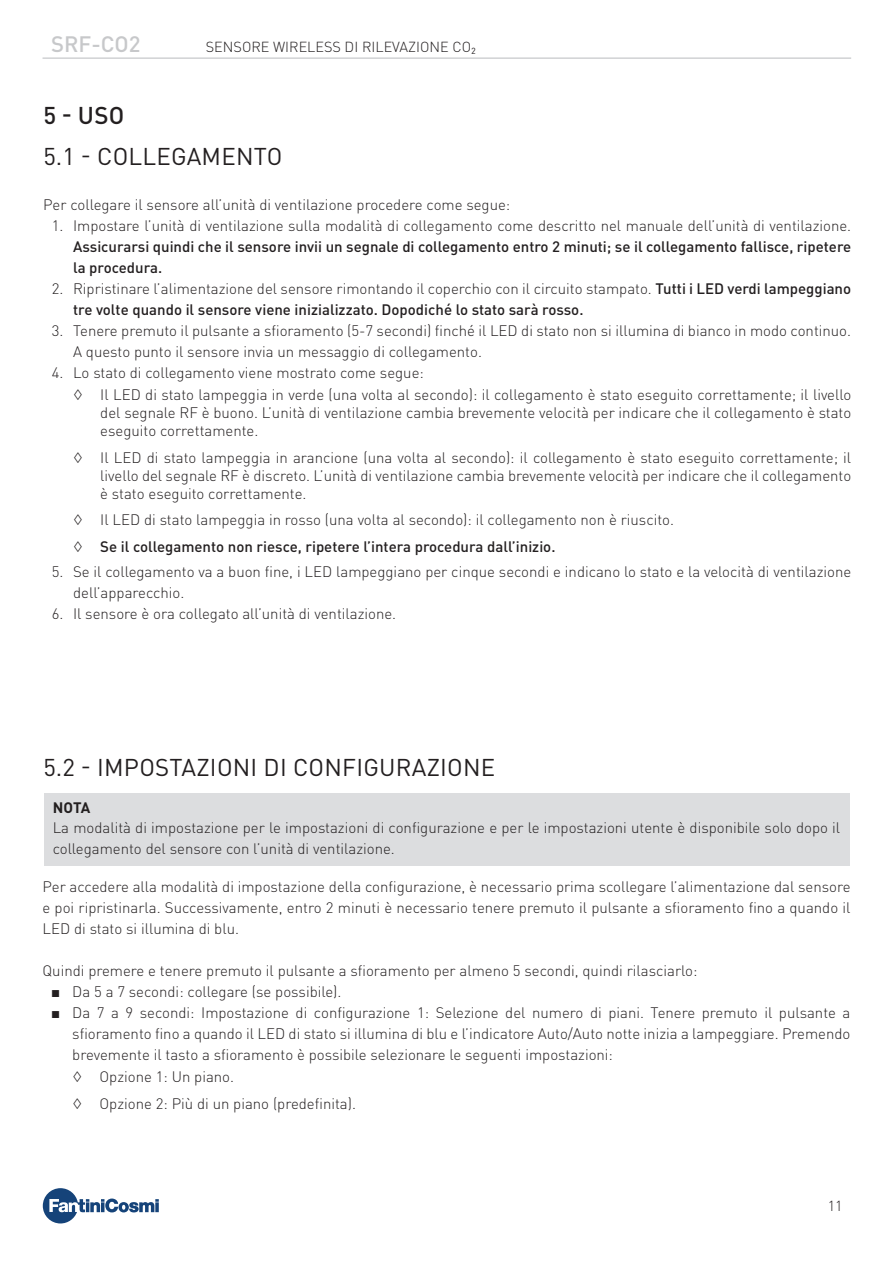
<style>
.page{position:relative;width:893px;height:1263px;background:#fff}
.page>*{position:absolute;margin:0;border:0;box-sizing:border-box;transform-origin:0 0}
.t1{font:24px "DIN Pro";letter-spacing:.01em;color:#231f20}
.t2{font:500 24px "DIN Pro";color:#231f20}
.t3{font:500 22.05px "DIN Pro";color:#c7c8ca}
.t4{font:300 15px/21px "DIN Pro";color:#231f20}
.t5{font:500 15px/21px "DIN Pro";color:#231f20}
.t6{font:700 15px "DIN Pro";color:#231f20}
.t7{font:300 14.4px "DIN Pro";color:#231f20}
.s1{font-weight:300}
.s2{font-weight:500}
.s3{font-family:"Arial";font-weight:400}
</style>
<div class="page">
<hr style="left:43px;top:57px;width:808px;height:2px;background:#d1d2d4">
<svg style="left:43px;top:1188px;width:116px;height:35px"></svg>
<div style="left:44px;top:793px;width:805px;height:73px;background:#dcdddf"></div>
<h2 class="t3" style="left:51px;top:29px;width:91px">SRF-CO2</h2>
<p class="t7" style="left:471px;top:43px;width:6px">²</p>
<p class="t7" style="left:206px;top:37px;width:267px">SENSORE WIRELESS DI RILEVAZIONE CO</p>
<h1 class="t2" style="left:43px;top:99px;width:82px">5 - USO</h1>
<h1 class="t1" style="left:43px;top:140px;width:240px">5.1 - COLLEGAMENTO</h1>
<p class="t4" style="left:43px;top:193px;width:469px">Per collegare il sensore all’unità di ventilazione procedere come segue:</p>
<p class="t4" style="left:52px;top:214px;width:801px">1. Impostare l’unità di ventilazione sulla modalità di collegamento come descritto nel manuale dell’unità di ventilazione.</p>
<p class="t5" style="left:73px;top:235px;width:780px">Assicurarsi quindi che il sensore invii un segnale di collegamento entro 2 minuti; se il collegamento fallisce, ripetere la procedura.</p>
<p class="t5" style="left:73px;top:277px;width:780px;text-indent:-21px"><span class="s1">2. Ripristinare l’alimentazione del sensore rimontando il coperchio con il circuito stampato.</span> Tutti i LED verdi lampeggiano tre volte quando il sensore viene inizializzato. Dopodiché lo stato sarà rosso.</p>
<p class="t4" style="left:73px;top:319px;width:780px;text-indent:-21px">3. Tenere premuto il pulsante a sfioramento (5-7 secondi) finché il LED di stato non si illumina di bianco in modo continuo.<br>A questo punto il sensore invia un messaggio di collegamento.</p>
<p class="t4" style="left:73px;top:361px;width:779px;line-height:22.2px;text-indent:-21px">4. Lo stato di collegamento viene mostrato come segue:<br>◊ Il LED di stato lampeggia in verde (una volta al secondo): il collegamento è stato eseguito correttamente; il livello</p>
<p class="t4" style="left:100px;top:403px;width:752px;line-height:18px">del segnale RF è buono. L’unità di ventilazione cambia brevemente velocità per indicare che il collegamento è stato eseguito correttamente.</p>
<p class="t4" style="left:100px;top:448px;width:752px;line-height:18px;text-align:justify;text-indent:-27px">◊ Il LED di stato lampeggia in arancione (una volta al secondo): il collegamento è stato eseguito correttamente; il livello del segnale RF è discreto. L’unità di ventilazione cambia brevemente velocità per indicare che il collegamento è stato eseguito correttamente.</p>
<p class="t4" style="left:73px;top:506px;width:602px;line-height:26.5px">◊ Il LED di stato lampeggia in rosso (una volta al secondo): il collegamento non è riuscito. ◊ <span class="s2">Se il collegamento non riesce, ripetere l’intera procedura dall’inizio.</span></p>
<p class="t4" style="left:73px;top:560px;width:780px;text-indent:-21px">5. Se il collegamento va a buon fine, i LED lampeggiano per cinque secondi e indicano lo stato e la velocità di ventilazione dell’apparecchio.</p>
<p class="t4" style="left:52px;top:602px;width:346px">6. Il sensore è ora collegato all’unità di ventilazione.</p>
<h1 class="t1" style="left:43px;top:751px;width:453px">5.2 - IMPOSTAZIONI DI CONFIGURAZIONE</h1>
<p class="t6" style="left:53px;top:797px;width:39px">NOTA</p>
<p class="t4" style="left:53px;top:817px;width:789px;line-height:20.2px">La modalità di impostazione per le impostazioni di configurazione e per le impostazioni utente è disponibile solo dopo il collegamento del sensore con l’unità di ventilazione.</p>
<p class="t4" style="left:43px;top:875px;width:809px;text-align:justify">Per accedere alla modalità di impostazione della configurazione, è necessario prima scollegare l’alimentazione dal sensore e poi ripristinarla. Successivamente, entro 2 minuti è necessario tenere premuto il pulsante a sfioramento fino a quando il LED di stato si illumina di blu.</p>
<p class="t4" style="left:43px;top:959px;width:656px">Quindi premere e tenere premuto il pulsante a sfioramento per almeno 5 secondi, quindi rilasciarlo:</p>
<p class="t4" style="left:51px;top:980px;width:292px"><span class="s3">■</span> Da 5 a 7 secondi: collegare (se possibile).</p>
<p class="t4" style="left:72px;top:1001px;width:780px;line-height:21.5px;text-indent:-21px"><span class="s3">■</span> Da 7 a 9 secondi: Impostazione di configurazione 1: Selezione del numero di piani. Tenere premuto il pulsante a sfioramento fino a quando il LED di stato si illumina di blu e l’indicatore Auto/Auto notte inizia a lampeggiare. Premendo brevemente il tasto a sfioramento è possibile selezionare le seguenti impostazioni:<br>◊ Opzione 1: Un piano.</p>
<p class="t4" style="left:73px;top:1092px;width:285px">◊ Opzione 2: Più di un piano (predefinita).</p>
<p class="t7" style="left:828px;top:1196px;width:16px">11</p>
</div>
